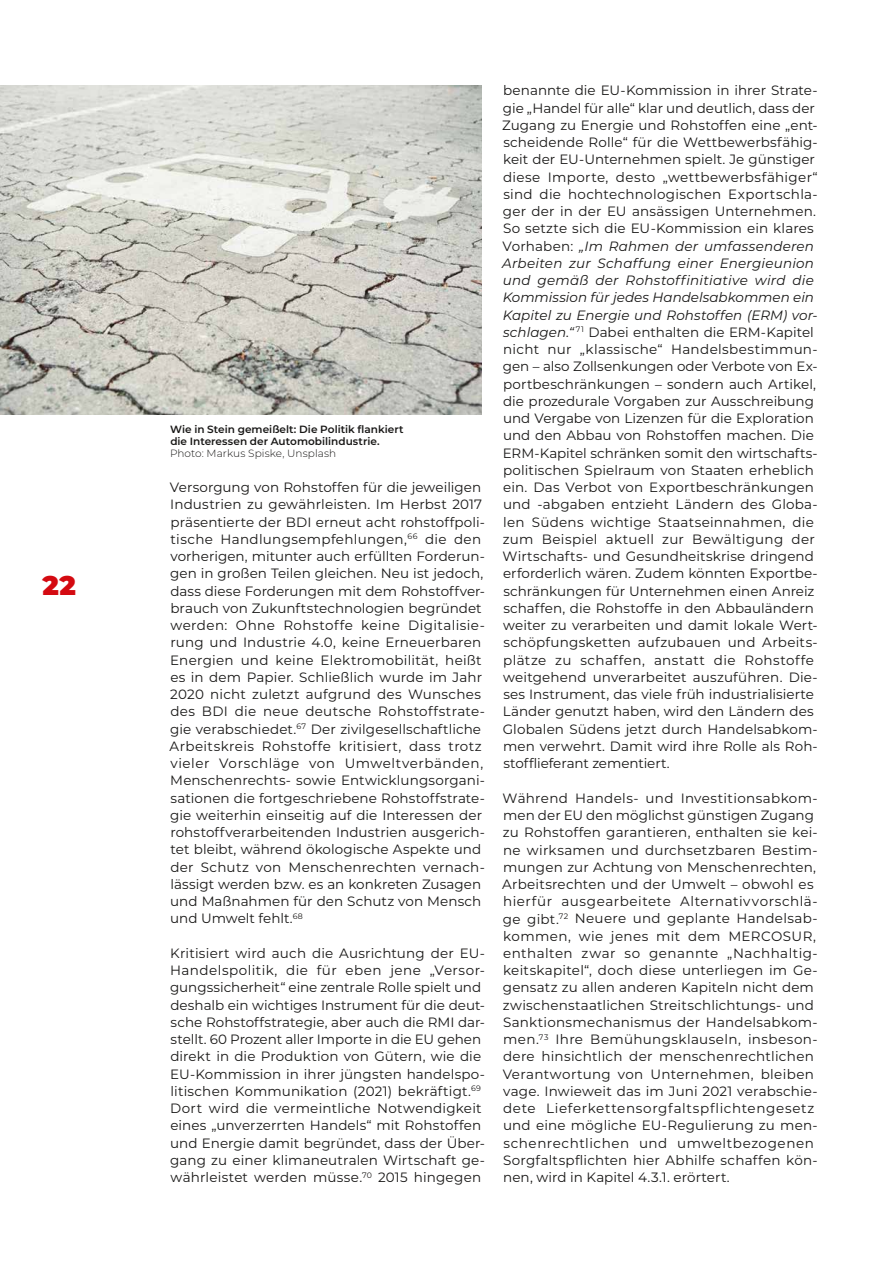
<style>
.page{position:relative;width:893px;height:1263px;background:#fff}
.page>*{position:absolute;margin:0;border:0;box-sizing:border-box;transform-origin:0 0}
.t1{font:900 27px "Montserrat";color:#d40a11}
.t2{font:13.5px/17.2px "Montserrat";letter-spacing:.01em;color:#181716}
.t3{font:600 10.5px/12px "Montserrat";letter-spacing:.005em;color:#181716}
.t4{font:300 10.5px "Montserrat";letter-spacing:.01em;color:#181716}
.s1{font-style:italic}
</style>
<div class="page">
<img style="left:0;top:86px;width:482px;height:329px">
<h1 class="t1" style="left:43px;top:565px;width:35px">22</h1>
<p class="t3" style="left:170px;top:423px;width:235px">Wie in Stein gemeißelt: Die Politik flankiert die Interessen der Automobilindustrie.</p>
<p class="t4" style="left:170px;top:446px;width:168px">Photo: Markus Spiske, Unsplash</p>
<p class="t2" style="left:170px;top:478px;width:317px">Versorgung von Rohstoffen für die jeweiligen Industrien zu gewährleisten. Im Herbst 2017 präsentierte der BDI erneut acht rohstoffpoli&shy;tische Handlungsempfehlungen,<sup>66</sup> die den vorherigen, mitunter auch erfüllten Forderun&shy;gen in großen Teilen gleichen. Neu ist jedoch, dass diese Forderungen mit dem Rohstoffver&shy;brauch von Zukunftstechnologien begründet werden: Ohne Rohstoffe keine Digitalisie&shy;rung und Industrie 4.0, keine Erneuerbaren Energien und keine Elektromobilität, heißt es in dem Papier. Schließlich wurde im Jahr 2020 nicht zuletzt aufgrund des Wunsches des BDI die neue deutsche Rohstoffstrate&shy;gie verabschiedet.<sup>67</sup> Der zivilgesellschaftliche Arbeitskreis Rohstoffe kritisiert, dass trotz vieler Vorschläge von Umweltverbänden, Menschenrechts- sowie Entwicklungsorgani&shy;sationen die fortgeschriebene Rohstoffstrate&shy;gie weiterhin einseitig auf die Interessen der rohstoffverarbeitenden Industrien ausgerich&shy;tet bleibt, während ökologische Aspekte und der Schutz von Menschenrechten vernach&shy;lässigt werden bzw. es an konkreten Zusagen und Maßnahmen für den Schutz von Mensch und Umwelt fehlt.<sup>68</sup></p>
<p class="t2" style="left:170px;top:944px;width:316px">Kritisiert wird auch die Ausrichtung der EU-Handelspolitik, die für eben jene „Versor&shy;gungssicherheit“ eine zentrale Rolle spielt und deshalb ein wichtiges Instrument für die deut&shy;sche Rohstoffstrategie, aber auch die RMI dar&shy;stellt. 60 Prozent aller Importe in die EU gehen direkt in die Produktion von Gütern, wie die EU-Kommission in ihrer jüngsten handelspo&shy;litischen Kommunikation (2021) bekräftigt.<sup>69<br></sup>Dort wird die vermeintliche Notwendigkeit eines „unverzerrten Handels“ mit Rohstoffen und Energie damit begründet, dass der Über&shy;gang zu einer klimaneutralen Wirtschaft ge&shy;währleistet werden müsse.<sup>70</sup> 2015 hingegen</p>
<p class="t2" style="left:502px;top:81px;width:317px">benannte die EU-Kommission in ihrer Strate&shy;gie „Handel für alle“ klar und deutlich, dass der Zugang zu Energie und Rohstoffen eine „ent&shy;scheidende Rolle“ für die Wettbewerbsfähig&shy;keit der EU-Unternehmen spielt. Je günstiger diese Importe, desto „wettbewerbsfähiger“ sind die hochtechnologischen Exportschla&shy;ger der in der EU ansässigen Unternehmen.<br>So setzte sich die EU-Kommission ein klares Vorhaben: <span class="s1">„Im Rahmen der umfassenderen Arbeiten zur Schaffung einer Energieunion und gemäß der Rohstoffinitiative wird die Kommission für jedes Handelsabkommen ein Kapitel zu Energie und Rohstoffen (ERM) vor&shy;schlagen.“</span> <sup>71</sup> Dabei enthalten die ERM-Kapitel nicht nur „klassische“ Handelsbestimmun&shy;gen – also Zollsenkungen oder Verbote von Ex&shy;portbeschränkungen – sondern auch Artikel, die prozedurale Vorgaben zur Ausschreibung und Vergabe von Lizenzen für die Exploration und den Abbau von Rohstoffen machen. Die ERM-Kapitel schränken somit den wirtschafts&shy;politischen Spielraum von Staaten erheblich ein. Das Verbot von Exportbeschränkungen und -abgaben entzieht Ländern des Globa&shy;len Südens wichtige Staatseinnahmen, die zum Beispiel aktuell zur Bewältigung der Wirtschafts- und Gesundheitskrise dringend erforderlich wären. Zudem könnten Exportbe&shy;schränkungen für Unternehmen einen Anreiz schaffen, die Rohstoffe in den Abbauländern weiter zu verarbeiten und damit lokale Wert&shy;schöpfungsketten aufzubauen und Arbeits&shy;plätze zu schaffen, anstatt die Rohstoffe weitgehend unverarbeitet auszuführen. Die&shy;ses Instrument, das viele früh industrialisierte Länder genutzt haben, wird den Ländern des Globalen Südens jetzt durch Handelsabkom&shy;men verwehrt. Damit wird ihre Rolle als Roh&shy;stofflieferant zementiert.</p>
<p class="t2" style="left:502px;top:789px;width:317px">Während Handels- und Investitionsabkom&shy;men der EU den möglichst günstigen Zugang zu Rohstoffen garantieren, enthalten sie kei&shy;ne wirksamen und durchsetzbaren Bestim&shy;mungen zur Achtung von Menschenrechten, Arbeitsrechten und der Umwelt – obwohl es hierfür ausgearbeitete Alternativvorschlä&shy;ge gibt.<sup>72</sup> Neuere und geplante Handelsab&shy;kommen, wie jenes mit dem MERCOSUR, enthalten zwar so genannte „Nachhaltig&shy;keitskapitel“, doch diese unterliegen im Ge&shy;gensatz zu allen anderen Kapiteln nicht dem zwischenstaatlichen Streitschlichtungs- und Sanktionsmechanismus der Handelsabkom&shy;men.<sup>73</sup> Ihre Bemühungsklauseln, insbeson&shy;dere hinsichtlich der menschenrechtlichen Verantwortung von Unternehmen, bleiben vage. Inwieweit das im Juni 2021 verabschie&shy;dete Lieferkettensorgfaltspflichtengesetz und eine mögliche EU-Regulierung zu men&shy;schenrechtlichen und umweltbezogenen Sorgfaltspflichten hier Abhilfe schaffen kön&shy;nen, wird in Kapitel 4.3.1. erörtert.</p>
</div>
